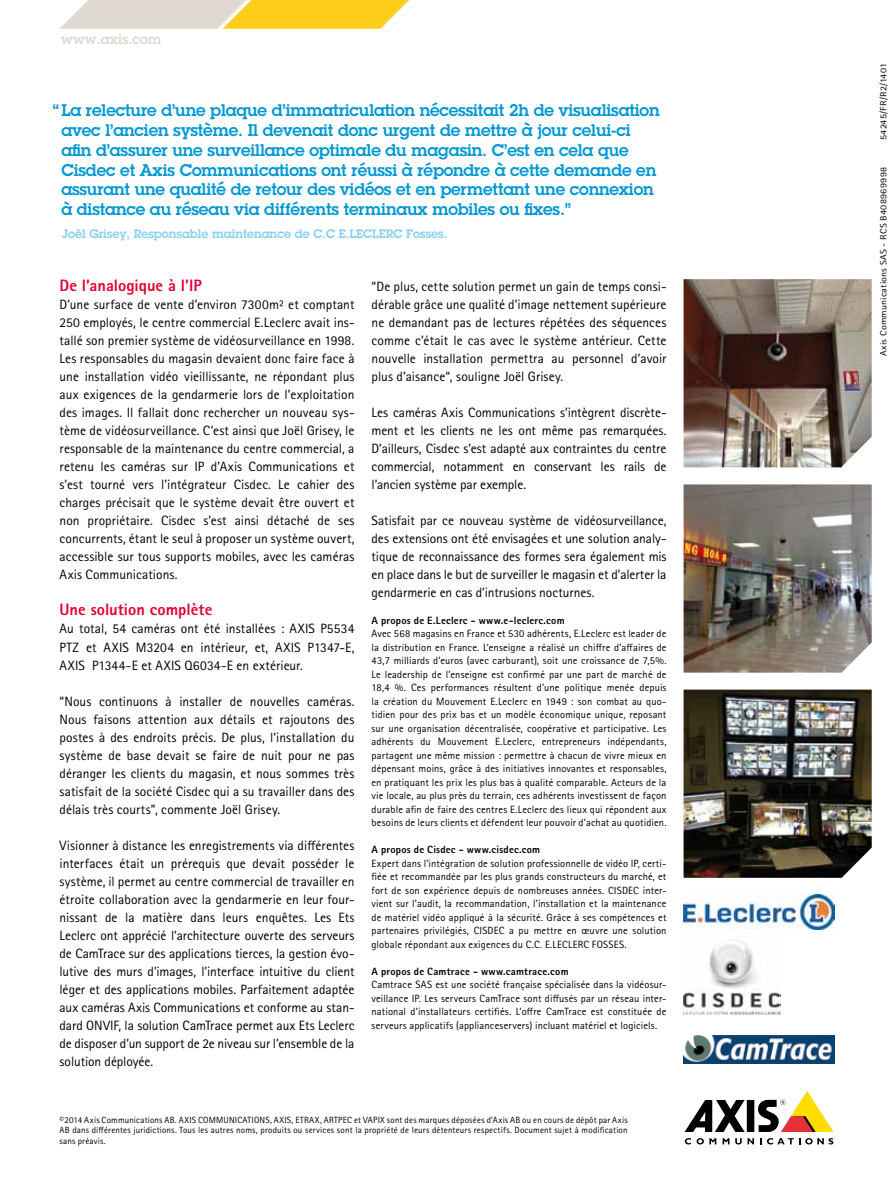
<style>
.page{position:relative;width:893px;height:1191px;background:#fff}
.page>*{position:absolute;margin:0;border:0;box-sizing:border-box;transform-origin:0 0}
.t1{font:600 16.5px/19.8px "Lubalin Graph ECG";letter-spacing:-.01em;color:#0098d4}
.t2{font:800 16.5px "Rotis Sans Serif Pro";color:#e20030}
.t3{font:13.5px/18px "Rotis Sans Serif Pro";color:#000;text-align:justify}
.t4{font:600 13.5px "Lubalin Graph ECG";color:#dfd9d1}
.t5{font:600 12px "Lubalin Graph ECG";color:#87d0f0}
.t6{font:10.5px/13.5px "Rotis Sans Serif Pro";letter-spacing:.01em;color:#000;text-align:justify}
.t7{font:800 10.5px "Rotis Sans Serif Pro";letter-spacing:.02em;color:#000}
.t8{font:9px/10.8px "Rotis Sans Serif Pro";letter-spacing:.02em;color:#000;text-align:justify}
.t9{font:9px "Rotis Sans Serif Pro";letter-spacing:.02em;color:#000;scale:1.12 1}
</style>
<div class="page">
<div style="left:747px;top:1100px;width:7px;height:32px;background:#000"></div>
<svg style="left:685px;top:1100px;width:60px;height:32px"></svg>
<svg style="left:758px;top:1091px;width:75px;height:41px"></svg>
<svg style="left:685px;top:1138px;width:6px;height:6px"></svg>
<svg style="left:697px;top:1138px;width:19px;height:6px"></svg>
<svg style="left:723px;top:1138px;width:6px;height:6px"></svg>
<svg style="left:735px;top:1138px;width:19px;height:6px"></svg>
<svg style="left:760px;top:1138px;width:73px;height:6px"></svg>
<img style="left:684px;top:279px;width:188px;height:188px">
<img style="left:684px;top:484px;width:188px;height:188px">
<img style="left:684px;top:894px;width:150px;height:35px">
<svg style="left:60px;top:0;width:349px;height:29px;background:#f0d783"></svg>
<img style="left:684px;top:689px;width:188px;height:188px">
<img style="left:684px;top:940px;width:96px;height:74px">
<img style="left:684px;top:1035px;width:150px;height:29px">
<p class="t4" style="left:61px;top:30px;width:102px">www.axis.com</p>
<p class="t1" style="left:61px;top:101px;width:600px;text-indent:-9px">“ La relecture d’une plaque d’immatriculation nécessitait 2h de visualisation avec l’ancien système. Il devenait donc urgent de mettre à jour celui-ci afin d’assurer une surveillance optimale du magasin. C’est en cela que Cisdec et Axis Communications ont réussi à répondre à cette demande en assurant une qualité de retour des vidéos et en permettant une connexion à distance au réseau via différents terminaux mobiles ou fixes.”</p>
<p class="t5" style="left:62px;top:226px;width:387px">Joël Grisey, Responsable maintenance de C.C E.LECLERC Fosses.</p>
<p class="t2" style="left:60px;top:275px;width:144px">De l’analogique à l’IP</p>
<p class="t3" style="left:60px;top:296px;width:297px">D’une surface de vente d’environ 7300m² et comptant 250 employés, le centre commercial E.Leclerc avait ins&shy;tallé son premier système de vidéosurveillance en 1998.<br>Les responsables du magasin devaient donc faire face à une installation vidéo vieillissante, ne répondant plus aux exigences de la gendarmerie lors de l’exploitation des images. Il fallait donc rechercher un nouveau sys&shy;tème de vidéosurveillance. C’est ainsi que Joël Grisey, le responsable de la maintenance du centre commercial, a retenu les caméras sur IP d’Axis Communications et s’est tourné vers l’intégrateur Cisdec. Le cahier des charges précisait que le système devait être ouvert et non propriétaire. Cisdec s’est ainsi détaché de ses concurrents, étant le seul à proposer un système ouvert, accessible sur tous supports mobiles, avec les caméras Axis Communications.</p>
<p class="t2" style="left:60px;top:599px;width:154px">Une solution complète</p>
<p class="t3" style="left:60px;top:620px;width:297px">Au total, 54 caméras ont été installées : AXIS P5534<br>PTZ et AXIS M3204 en intérieur, et, AXIS P1347-E, AXIS P1344-E et AXIS Q6034-E en extérieur.</p>
<p class="t3" style="left:60px;top:692px;width:297px">“Nous continuons à installer de nouvelles caméras.<br>Nous faisons attention aux détails et rajoutons des postes à des endroits précis. De plus, l’installation du système de base devait se faire de nuit pour ne pas déranger les clients du magasin, et nous sommes très satisfait de la société Cisdec qui a su travailler dans des délais très courts”, commente Joël Grisey.</p>
<p class="t3" style="left:60px;top:836px;width:297px">Visionner à distance les enregistrements via différentes interfaces était un prérequis que devait posséder le système, il permet au centre commercial de travailler en étroite collaboration avec la gendarmerie en leur four&shy;nissant de la matière dans leurs enquêtes. Les Ets Leclerc ont apprécié l’architecture ouverte des serveurs de CamTrace sur des applications tierces, la gestion évo&shy;lutive des murs d’images, l’interface intuitive du client léger et des applications mobiles. Parfaitement adaptée aux caméras Axis Communications et conforme au stan&shy;dard ONVIF, la solution CamTrace permet aux Ets Leclerc de disposer d’un support de 2e niveau sur l’ensemble de la solution déployée.</p>
<p class="t3" style="left:372px;top:278px;width:297px">“De plus, cette solution permet un gain de temps consi&shy;dérable grâce une qualité d’image nettement supérieure ne demandant pas de lectures répétées des séquences comme c’était le cas avec le système antérieur. Cette nouvelle installation permettra au personnel d’avoir plus d’aisance“, souligne Joël Grisey.</p>
<p class="t3" style="left:372px;top:404px;width:297px">Les caméras Axis Communications s’intègrent discrète&shy;ment et les clients ne les ont même pas remarquées.<br>D’ailleurs, Cisdec s’est adapté aux contraintes du centre commercial, notamment en conservant les rails de l’ancien système par exemple.</p>
<p class="t3" style="left:372px;top:512px;width:296px">Satisfait par ce nouveau système de vidéosurveillance, des extensions ont été envisagées et une solution analy&shy;tique de reconnaissance des formes sera également mis en place dans le but de surveiller le magasin et d’alerter la gendarmerie en cas d’intrusions nocturnes.</p>
<p class="t7" style="left:372px;top:613px;width:195px">A propos de E.Leclerc - www.e-leclerc.com</p>
<p class="t6" style="left:372px;top:627px;width:296px">Avec 568 magasins en France et 530 adhérents, E.Leclerc est leader de la distribution en France. L’enseigne a réalisé un chiffre d’affaires de 43,7 milliards d’euros (avec carburant), soit une croissance de 7,5%.<br>Le leadership de l’enseigne est confirmé par une part de marché de 18,4 %. Ces performances résultent d’une politique menée depuis la création du Mouvement E.Leclerc en 1949 : son combat au quo&shy;tidien pour des prix bas et un modèle économique unique, reposant sur une organisation décentralisée, coopérative et participative. Les adhérents du Mouvement E.Leclerc, entrepreneurs indépendants, partagent une même mission : permettre à chacun de vivre mieux en dépensant moins, grâce à des initiatives innovantes et responsables, en pratiquant les prix les plus bas à qualité comparable. Acteurs de la vie locale, au plus près du terrain, ces adhérents investissent de façon durable afin de faire des centres E.Leclerc des lieux qui répondent aux besoins de leurs clients et défendent leur pouvoir d’achat au quotidien.</p>
<p class="t7" style="left:372px;top:843px;width:170px">A propos de Cisdec - www.cisdec.com</p>
<p class="t6" style="left:372px;top:856px;width:296px">Expert dans l’intégration de solution professionnelle de vidéo IP, certi&shy;fiée et recommandée par les plus grands constructeurs du marché, et fort de son expérience depuis de nombreuses années. CISDEC inter&shy;vient sur l’audit, la recommandation, l’installation et la maintenance de matériel vidéo appliqué à la sécurité. Grâce à ses compétences et partenaires privilégiés, CISDEC a pu mettre en œuvre une solution globale répondant aux exigences du C.C. E.LECLERC FOSSES.</p>
<p class="t7" style="left:372px;top:964px;width:199px">A propos de Camtrace - www.camtrace.com</p>
<p class="t6" style="left:372px;top:978px;width:296px">Camtrace SAS est une société française spécialisée dans la vidéosur&shy;veillance IP. Les serveurs CamTrace sont diffusés par un réseau inter&shy;national d’installateurs certifiés. L’offre CamTrace est constituée de serveurs applicatifs (applianceservers) incluant matériel et logiciels.</p>
<p class="t8" style="left:60px;top:1114px;width:570px">©2014 Axis Communications AB. AXIS COMMUNICATIONS, AXIS, ETRAX, ARTPEC et VAPIX sont des marques déposées d’Axis AB ou en cours de dépôt par Axis AB dans différentes juridictions. Tous les autres noms, produits ou services sont la propriété de leurs détenteurs respectifs. Document sujet à modification sans préavis.</p>
<p class="t9" style="left:878px;top:140px;width:70px;rotate:-90deg">54245/FR/R2/1401</p>
<p class="t9" style="left:878px;top:356px;width:170px;rotate:-90deg">Axis Communications SAS - RCS B408969998</p>
</div>
